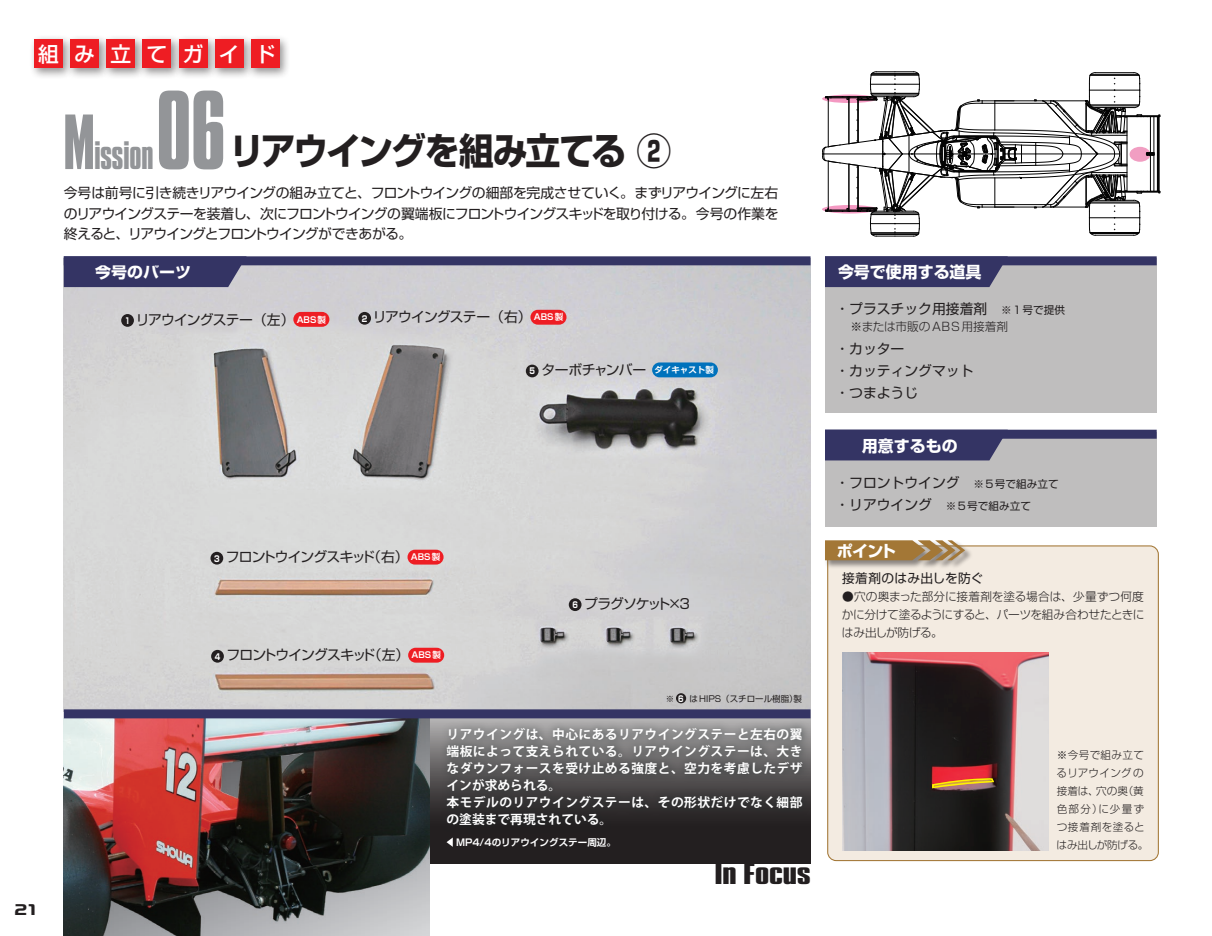
<style>
.page{position:relative;width:1212px;height:936px;background:#fff}
.page>*{position:absolute;margin:0;border:0;box-sizing:border-box;transform-origin:0 0}
.MCLキャプ太字{font:95.7px "Press Gothic";color:#939598}
.章見出し{font:700 37.2px "Shin Go Pro";letter-spacing:-.065em;color:#231f20;scale:.94 1}
.MCLキャプ太字-2{font:34.05px "Press Gothic";color:#939598}
.t1{font:25.5px "Press Gothic";color:#231f20;scale:1.57 1}
.t2{font:500 20.85px "Shin Go Pro";color:#fff}
.MCLキャプ{font:700 15.9px "Shin Go Pro";color:#fff}
.組み立て手順{font:13.8px/20.2px "Shin Go Pro";letter-spacing:-.065em;color:#231f20;text-align:justify}
.MCLキャプ-2{font:13.8px "Shin Go Pro";color:#231f20}
.MCLキャプ-3{font:13.8px "Shin Go Pro";letter-spacing:-.035em;color:#231f20}
.MCLキャプ-4{font:13.8px "Shin Go Pro";letter-spacing:-.07em;color:#231f20}
.MCLキャプ-5{font:13.8px "Shin Go Pro";letter-spacing:-.06em;color:#231f20}
.MCLキャプ-6{font:13.8px "Shin Go Pro";letter-spacing:-.08em;color:#231f20}
.t3{font:700 13.2px "Ro G San Srf Std";color:#231f20;scale:1.25 1}
.リード{font:700 12.75px/17px "Koz Go Pro";letter-spacing:.035em;color:#fff;text-align:justify}
.章見出し-2{font:12.75px "Shin Go Pro";letter-spacing:.015em;color:#231f20}
.ポイント本文{font:300 11.7px/18px "Shin Go Pro";letter-spacing:-.02em;color:#231f20;text-align:justify}
.ポイント本文-2{font:300 11.7px "Shin Go Pro";color:#231f20}
.ポイント本文-3{font:300 10.65px/18px "Shin Go Pro";letter-spacing:.02em;color:#231f20}
.キャプション{font:700 9.6px "Shin Go Pro De";color:#fff}
.MCLキャプ-7{font:700 8.55px "Shin Go Pro De";color:#fff}
.MCLキャプ-8{font:8.55px "Shin Go Pro";color:#231f20}
.t4{font:700 8.55px "Shin Go Pro";color:#fff;scale:.8 1}
.s1{font-size:66.9px}
.s2{font-size:10.65px}
</style>
<div class="page">
<div style="left:64px;top:681px;width:746px;height:182px;background:#231f20"></div>
<img style="left:64px;top:265px;width:746px;height:444px">
<div style="left:358px;top:312px;width:13px;height:12px;background:#231f20;border-radius:50%"></div>
<div style="left:530px;top:310px;width:36px;height:14px;background:#ee1d23;border-radius:7px"></div>
<div style="left:121px;top:314px;width:13px;height:13px;background:#231f20;border-radius:50%"></div>
<div style="left:293px;top:312px;width:36px;height:15px;background:#ee1d23;border-radius:7px"></div>
<div style="left:210px;top:551px;width:13px;height:13px;background:#231f20;border-radius:50%"></div>
<div style="left:407px;top:549px;width:37px;height:15px;background:#ee1d23;border-radius:7px"></div>
<div style="left:526px;top:364px;width:12px;height:13px;background:#231f20;border-radius:50%"></div>
<div style="left:652px;top:362px;width:66px;height:15px;background:#0072bc;border-radius:7px"></div>
<div style="left:211px;top:649px;width:13px;height:13px;background:#231f20;border-radius:50%"></div>
<div style="left:408px;top:647px;width:36px;height:15px;background:#ee1d23;border-radius:7px"></div>
<div style="left:569px;top:598px;width:12px;height:13px;background:#231f20;border-radius:50%"></div>
<div style="left:825px;top:259px;width:332px;height:153px;background:#bfbebe"></div>
<div style="left:825px;top:432px;width:332px;height:94px;background:#bfbebe"></div>
<img style="left:64px;top:718px;width:365px;height:217px">
<div style="left:64px;top:265px;width:183px;height:22px;background:#343464"></div>
<div style="left:825px;top:438px;width:183px;height:22px;background:#343464"></div>
<div style="left:64px;top:256px;width:746px;height:9px;background:#343464"></div>
<div style="left:825px;top:429px;width:332px;height:9px;background:#343464"></div>
<div style="left:64px;top:709px;width:746px;height:9px;background:#343464"></div>
<div style="left:828px;top:546px;width:330px;height:314px;background:#f3ebe1;border-radius:9px"></div>
<div style="left:827px;top:545px;width:332px;height:316px;border:1px solid #a37736;border-radius:9px"></div>
<div style="left:439px;top:719px;width:373px;height:115px;background:#1c2727;opacity:.75"></div>
<svg style="left:446px;top:837px;width:7px;height:9px"></svg>
<div style="left:824px;top:540px;width:149px;height:29px;background:#231f20;opacity:.5"></div>
<svg style="left:825px;top:540px;width:140px;height:20px"></svg>
<img style="left:842px;top:652px;width:206px;height:198px">
<div style="left:29px;top:34px;width:45px;height:45px;background:#231f20;opacity:.5"></div>
<div style="left:34px;top:39px;width:29px;height:29px;background:#ee1d23"></div>
<div style="left:65px;top:34px;width:45px;height:45px;background:#231f20;opacity:.5"></div>
<div style="left:70px;top:39px;width:29px;height:29px;background:#ee1d23"></div>
<div style="left:101px;top:34px;width:45px;height:45px;background:#231f20;opacity:.5"></div>
<div style="left:106px;top:39px;width:29px;height:29px;background:#ee1d23"></div>
<div style="left:137px;top:34px;width:46px;height:45px;background:#231f20;opacity:.5"></div>
<div style="left:142px;top:39px;width:29px;height:29px;background:#ee1d23"></div>
<div style="left:173px;top:34px;width:46px;height:45px;background:#231f20;opacity:.5"></div>
<div style="left:179px;top:39px;width:28px;height:29px;background:#ee1d23"></div>
<div style="left:209px;top:34px;width:46px;height:45px;background:#231f20;opacity:.5"></div>
<div style="left:215px;top:39px;width:29px;height:29px;background:#ee1d23"></div>
<div style="left:246px;top:34px;width:45px;height:45px;background:#231f20;opacity:.5"></div>
<div style="left:251px;top:39px;width:29px;height:29px;background:#ee1d23"></div>
<svg style="left:822px;top:71px;width:338px;height:216px"></svg>
<hr style="left:1090px;top:105px;width:49px;height:1px;background:#030303">
<hr style="left:1090px;top:75px;width:49px;height:1px;background:#030303">
<hr style="left:1090px;top:203px;width:49px;height:1px;background:#030303">
<hr style="left:1090px;top:232px;width:49px;height:1px;background:#030303">
<div style="left:676px;top:693px;width:10px;height:10px;background:#231f20;border-radius:50%"></div>
<svg style="left:931px;top:778px;width:64px;height:11px"></svg>
<p class="t2" style="left:38px;top:37px;width:22px">組</p>
<p class="t2" style="left:74px;top:37px;width:22px">み</p>
<p class="t2" style="left:110px;top:37px;width:22px">立</p>
<p class="t2" style="left:147px;top:37px;width:22px">て</p>
<p class="t2" style="left:183px;top:37px;width:22px">ガ</p>
<p class="t2" style="left:219px;top:37px;width:22px">イ</p>
<p class="t2" style="left:255px;top:37px;width:22px">ド</p>
<p class="MCLキャプ太字" style="left:157px;top:68px;width:70px">06</p>
<p class="MCLキャプ太字-2" style="left:64px;top:133px;width:91px"><span class="s1">M</span>ission</p>
<p class="章見出し" style="left:230px;top:122px;width:471px">リアウイングを組み立てる ②</p>
<p class="組み立て手順" style="left:64px;top:181px;width:716px">今号は前号に引き続きリアウイングの組み立てと、フロントウイングの細部を完成させていく。まずリアウイングに左右のリアウイングステーを装着し、次にフロントウイングの翼端板にフロントウイングスキッドを取り付ける。今号の作業を終えると、リアウイングとフロントウイングができあがる。</p>
<p class="MCLキャプ" style="left:95px;top:260px;width:97px">今号のパーツ</p>
<p class="t4" style="left:125px;top:314px;width:8px">1</p>
<p class="MCLキャプ-5" style="left:136px;top:308px;width:160px">リアウイングステー（左）</p>
<p class="MCLキャプ-7" style="left:297px;top:312px;width:31px">ABS製</p>
<p class="t4" style="left:362px;top:311px;width:8px">2</p>
<p class="MCLキャプ-5" style="left:373px;top:306px;width:160px">リアウイングステー（右）</p>
<p class="MCLキャプ-7" style="left:534px;top:310px;width:31px">ABS製</p>
<p class="t4" style="left:214px;top:551px;width:8px">3</p>
<p class="MCLキャプ-4" style="left:226px;top:545px;width:184px">フロントウイングスキッド（右）</p>
<p class="MCLキャプ-7" style="left:411px;top:550px;width:31px">ABS製</p>
<p class="t4" style="left:215px;top:649px;width:8px">4</p>
<p class="MCLキャプ-4" style="left:227px;top:643px;width:184px">フロントウイングスキッド（左）</p>
<p class="MCLキャプ-7" style="left:411px;top:648px;width:31px">ABS製</p>
<p class="t4" style="left:529px;top:364px;width:8px">5</p>
<p class="MCLキャプ-3" style="left:541px;top:358px;width:107px">ターボチャンバー</p>
<p class="MCLキャプ-7" style="left:654px;top:363px;width:61px">ダイキャスト製</p>
<p class="t4" style="left:572px;top:598px;width:8px">6</p>
<p class="MCLキャプ-6" style="left:584px;top:592px;width:109px">プラグソケット×３</p>
<p class="MCLキャプ-8" style="left:666px;top:691px;width:10px">※</p>
<p class="t4" style="left:678px;top:691px;width:8px">6</p>
<p class="MCLキャプ-8" style="left:690px;top:691px;width:114px">はHIPS（スチロール樹脂）製</p>
<p class="リード" style="left:446px;top:726px;width:358px">リアウイングは、中心にあるリアウイングステーと左右の翼端板によって支えられている。リアウイングステーは、大きなダウンフォースを受け止める強度と、空力を考慮したデザインが求められる。</p>
<p class="リード" style="left:446px;top:794px;width:358px">本モデルのリアウイングステーは、その形状だけでなく細部の塗装まで再現されている。</p>
<p class="キャプション" style="left:456px;top:834px;width:161px">MP4/4のリアウイングステー周辺。</p>
<p class="t3" style="left:14px;top:900px;width:21px">21</p>
<p class="t1" style="left:715px;top:857px;width:63px">In Focus</p>
<p class="MCLキャプ" style="left:838px;top:260px;width:145px">今号で使用する道具</p>
<p class="MCLキャプ-2" style="left:835px;top:298px;width:231px">・プラスチック用接着剤　<span class="s2">※１号で提供</span></p>
<p class="ポイント本文-2" style="left:839px;top:317px;width:171px">　※または市販のABS用接着剤</p>
<p class="MCLキャプ-3" style="left:835px;top:337px;width:84px">・カッター　</p>
<p class="MCLキャプ-2" style="left:835px;top:359px;width:140px">・カッティングマット</p>
<p class="MCLキャプ-3" style="left:835px;top:382px;width:84px">・つまようじ</p>
<p class="MCLキャプ" style="left:862px;top:433px;width:97px">用意するもの</p>
<p class="MCLキャプ-2" style="left:835px;top:471px;width:225px">・フロントウイング　<span class="s2">※5号で組み立て</span></p>
<p class="MCLキャプ-3" style="left:835px;top:493px;width:197px">・リアウイング　<span class="s2">※5号で組み立て</span></p>
<p class="MCLキャプ" style="left:837px;top:538px;width:61px">ポイント</p>
<p class="章見出し-2" style="left:842px;top:567px;width:143px">接着剤のはみ出しを防ぐ</p>
<p class="ポイント本文" style="left:842px;top:586px;width:304px">●穴の奥まった部分に接着剤を塗る場合は、少量ずつ何度かに分けて塗るようにすると、パーツを組み合わせたときにはみ出しが防げる。</p>
<p class="ポイント本文-3" style="left:1056px;top:744px;width:93px">※今号で組み立てるリアウイングの接着は、穴の奥（黄色部分）に少量ずつ接着剤を塗るとはみ出しが防げる。</p>
</div>
